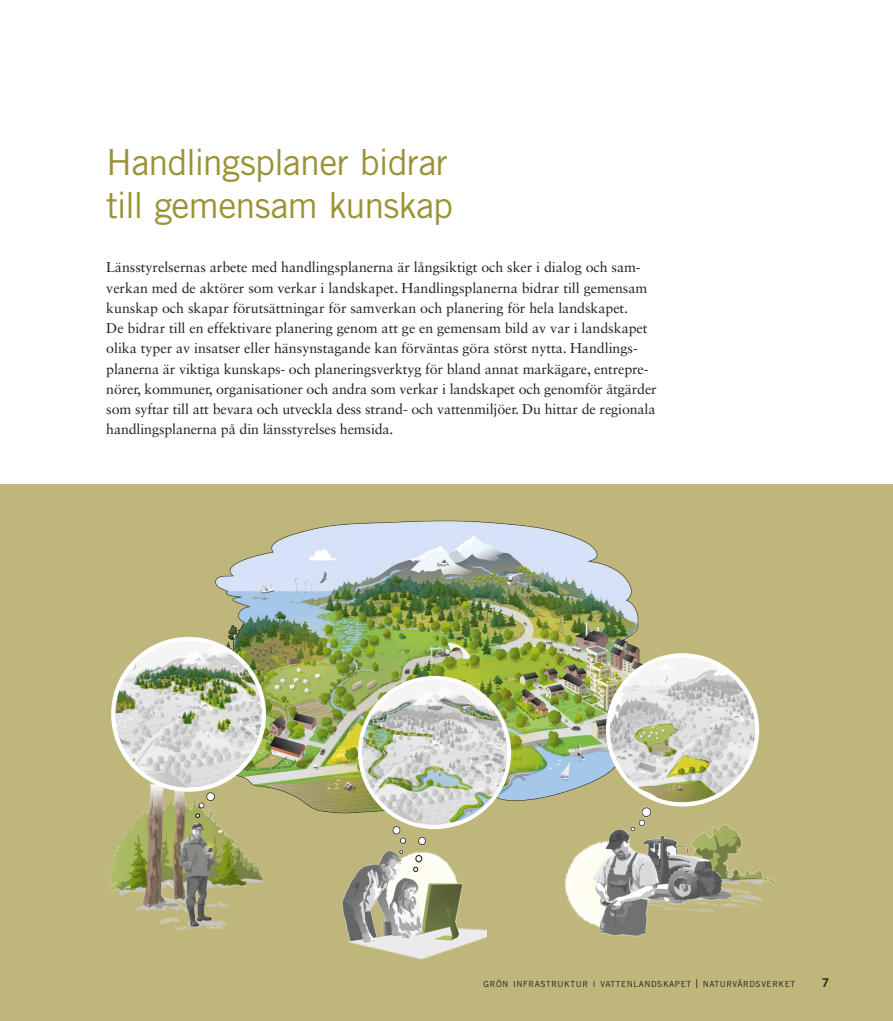
<style>
.page{position:relative;width:893px;height:1021px;background:#fff}
.page>*{position:absolute;margin:0;border:0;box-sizing:border-box;transform-origin:0 0}
.t1{font:36px/43.2px "Trade Gothic LT Std";letter-spacing:-.025em;color:#9a9335}
.t2{font:14.25px/20.2px "Sabon LT Std";letter-spacing:-.005em;color:#231f20}
.t3{font:12px "Trade Gothic LT Std Bd 2";color:#231f20}
.t4{font:8.4px "Trade Gothic LT Std";letter-spacing:.07em;color:#231f20}
.s1{font-size:12px}
</style>
<div class="page">
<div style="left:0;top:485px;width:893px;height:535px;background:#beb67a"></div>
<img style="left:198px;top:520px;width:442px;height:294px">
<img style="left:106px;top:755px;width:163px;height:175px">
<img style="left:544px;top:798px;width:230px;height:139px">
<img style="left:342px;top:827px;width:144px;height:133px">
<img style="left:113px;top:639px;width:151px;height:150px;border-radius:75px">
<div style="left:111px;top:637px;width:155px;height:154px;border:4px solid #fff;border-radius:50%"></div>
<img style="left:360px;top:679px;width:149px;height:148px">
<div style="left:358px;top:676px;width:153px;height:153px;border:4px solid #fff;border-radius:50%"></div>
<img style="left:608px;top:655px;width:149px;height:148px">
<div style="left:606px;top:653px;width:153px;height:153px;border:4px solid #fff;border-radius:50%"></div>
<h1 class="t1" style="left:106px;top:140px;width:348px">Handlingsplaner bidrar till gemensam kunskap</h1>
<p class="t2" style="left:106px;top:257px;width:552px">Länsstyrelsernas arbete med handlingsplanerna är långsiktigt och sker i dialog och sam&shy;verkan med de aktörer som verkar i landskapet. Handlingsplanerna bidrar till gemensam kunskap och skapar förutsättningar för samverkan och planering för hela landskapet.<br>De bidrar till en effektivare planering genom att ge en gemensam bild av var i landskapet olika typer av insatser eller hänsynstagande kan förväntas göra störst nytta. Handlings&shy;planerna är viktiga kunskaps- och planeringsverktyg för bland annat markägare, entrepre&shy;nörer, kommuner, organisationer och andra som verkar i landskapet och genomför åtgärder som syftar till att bevara och utveckla dess strand- och vattenmiljöer. Du hittar de regionala handlingsplanerna på din länsstyrelses hemsida.</p>
<p class="t4" style="left:484px;top:979px;width:313px">GRÖN INFRASTRUKTUR I VATTENLANDSKAPET <span class="s1">|</span> NATURVÅRDSVERKET</p>
<p class="t3" style="left:822px;top:975px;width:9px">7</p>
</div>
